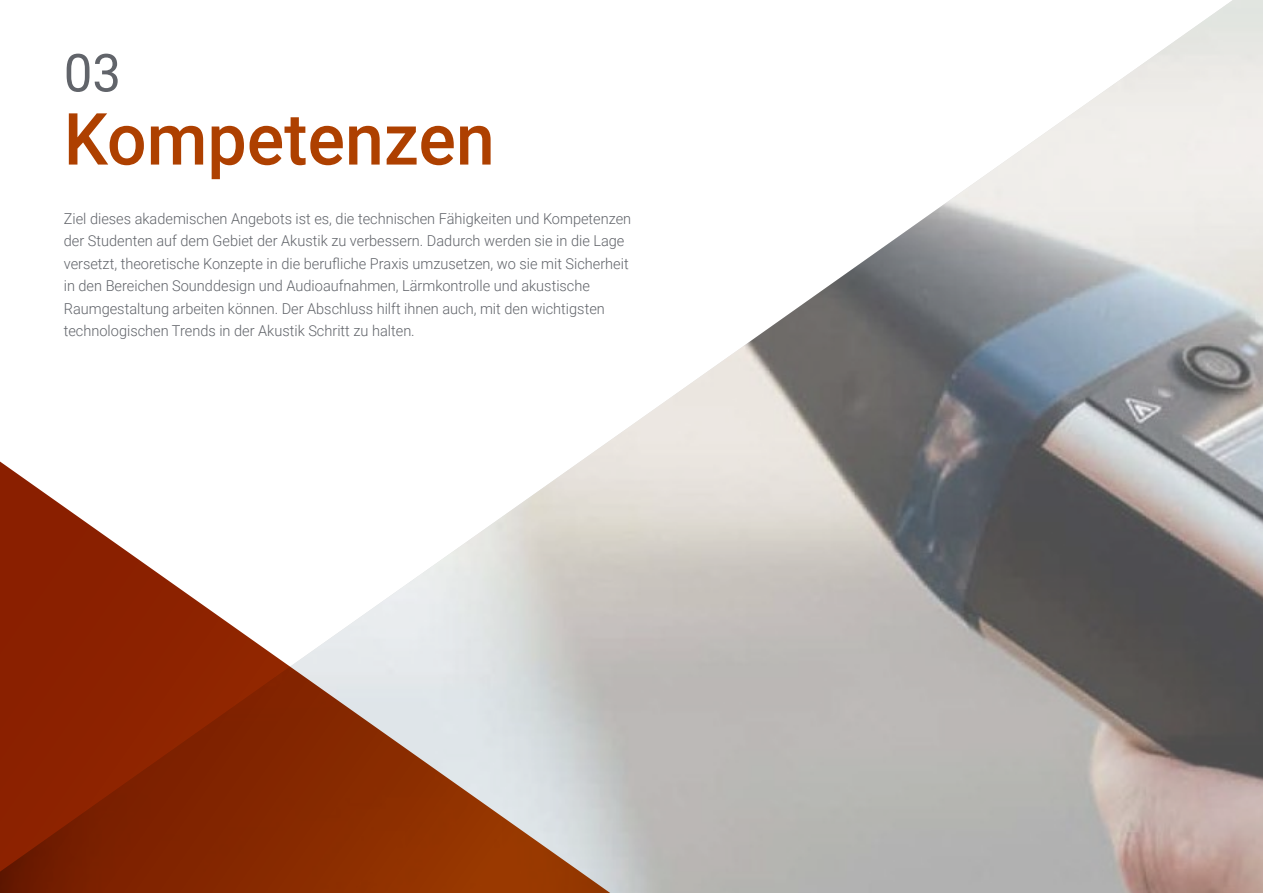
<style>
.page{position:relative;width:1263px;height:893px;background:#fff}
.page>*{position:absolute;margin:0;border:0;box-sizing:border-box;transform-origin:0 0}
.t1{font:500 72px "Roboto";color:#ae4000}
.t2{font:52.5px "Roboto";color:#61646a}
.t3{font:300 15px/22.5px "Roboto";color:#61646a}
</style>
<div class="page">
<img style="left:602px;top:0;width:661px;height:893px">
<svg style="left:0;top:446px;width:640px;height:447px"></svg>
<h2 class="t2" style="left:64px;top:36px;width:59px">03</h2>
<h1 class="t1" style="left:64px;top:89px;width:432px">Kompetenzen</h1>
<p class="t3" style="left:64px;top:207px;width:569px">Ziel dieses akademischen Angebots ist es, die technischen Fähigkeiten und Kompetenzen der Studenten auf dem Gebiet der Akustik zu verbessern. Dadurch werden sie in die Lage versetzt, theoretische Konzepte in die berufliche Praxis umzusetzen, wo sie mit Sicherheit in den Bereichen Sounddesign und Audioaufnahmen, Lärmkontrolle und akustische Raumgestaltung arbeiten können. Der Abschluss hilft ihnen auch, mit den wichtigsten technologischen Trends in der Akustik Schritt zu halten.</p>
</div>
